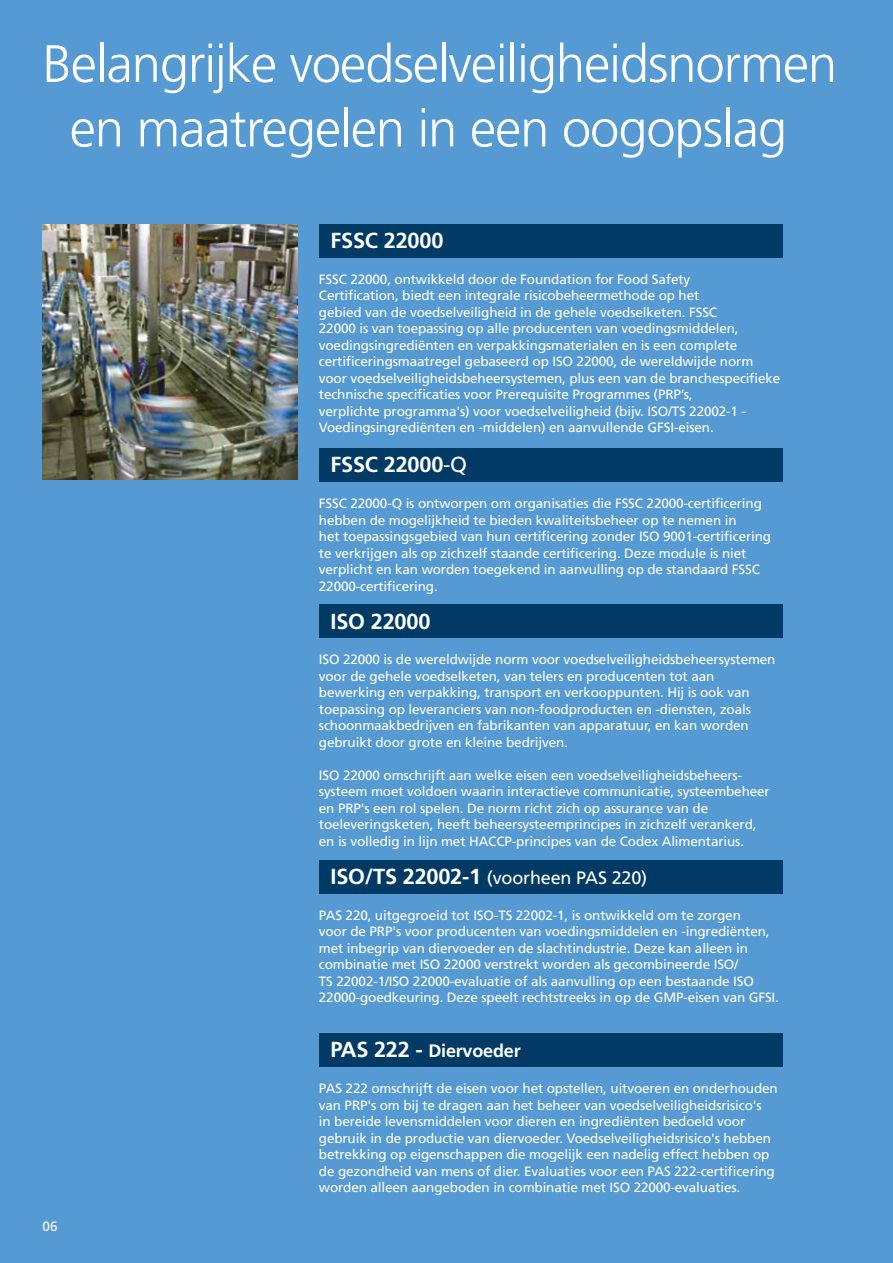
<style>
.page{position:relative;width:893px;height:1263px;background:#569ad4}
.page>*{position:absolute;margin:0;border:0;box-sizing:border-box;transform-origin:0 0}
.t1{font:300 52.5px/64.5px "Frutiger LT Pro";letter-spacing:-.02em;color:#fff;text-align:center}
.t2{font:700 21.75px "Frutiger LT Pro";letter-spacing:-.01em;color:#fff}
.t3{font:18px "Frutiger LT Pro";letter-spacing:-.01em;color:#fff}
.t4{font:700 18px "Frutiger LT Pro";letter-spacing:-.01em;color:#fff}
.t5{font:13.5px/16.5px "Frutiger LT Pro";letter-spacing:-.01em;color:#fff}
.s1{font-weight:400}
.s2{font-weight:700;font-size:21.75px}
.s3{font-size:21.75px}
</style>
<div class="page">
<div style="left:319px;top:224px;width:463px;height:33px;background:#003a65"></div>
<div style="left:319px;top:448px;width:463px;height:33px;background:#003a65"></div>
<div style="left:319px;top:605px;width:463px;height:33px;background:#003a65"></div>
<div style="left:319px;top:860px;width:463px;height:33px;background:#003a65"></div>
<div style="left:319px;top:1033px;width:463px;height:33px;background:#003a65"></div>
<img style="left:43px;top:224px;width:255px;height:255px">
<h1 class="t1" style="left:43px;top:32px;width:796px">Belangrijke voedselveiligheidsnormen en maatregelen in een oogopslag</h1>
<p class="t5" style="left:43px;top:1218px;width:17px">06</p>
<h2 class="t2" style="left:331px;top:227px;width:114px">FSSC 22000</h2>
<p class="t5" style="left:319px;top:271px;width:463px">FSSC 22000, ontwikkeld door de Foundation for Food Safety<br>Certification, biedt een integrale risicobeheermethode op het<br>gebied van de voedselveiligheid in de gehele voedselketen. FSSC<br>22000 is van toepassing op alle producenten van voedingsmiddelen, voedingsingrediënten en verpakkingsmaterialen en is een complete certificeringsmaatregel gebaseerd op ISO 22000, de wereldwijde norm voor voedselveiligheidsbeheersystemen, plus een van de branchespecifieke technische specificaties voor Prerequisite Programmes (PRP’s,<br>verplichte programma's) voor voedselveiligheid (bijv. ISO/TS 22002-1 - Voedingsingrediënten en -middelen) en aanvullende GFSI-eisen.</p>
<h2 class="t2" style="left:331px;top:452px;width:138px">FSSC 22000<span class="s1">-Q</span></h2>
<p class="t5" style="left:319px;top:495px;width:454px">FSSC 22000-Q is ontworpen om organisaties die FSSC 22000-certificering hebben de mogelijkheid te bieden kwaliteitsbeheer op te nemen in<br>het toepassingsgebied van hun certificering zonder ISO 9001-certificering te verkrijgen als op zichzelf staande certificering. Deze module is niet verplicht en kan worden toegekend in aanvulling op de standaard FSSC 22000-certificering.</p>
<h2 class="t2" style="left:331px;top:608px;width:101px">ISO 22000</h2>
<p class="t5" style="left:319px;top:651px;width:458px">ISO 22000 is de wereldwijde norm voor voedselveiligheidsbeheersystemen voor de gehele voedselketen, van telers en producenten tot aan bewerking en verpakking, transport en verkooppunten. Hij is ook van toepassing op leveranciers van non-foodproducten en -diensten, zoals schoonmaakbedrijven en fabrikanten van apparatuur, en kan worden gebruikt door grote en kleine bedrijven.</p>
<p class="t5" style="left:319px;top:767px;width:452px">ISO 22000 omschrijft aan welke eisen een voedselveiligheidsbeheers&shy;systeem moet voldoen waarin interactieve communicatie, systeembeheer en PRP's een rol spelen. De norm richt zich op assurance van de toeleveringsketen, heeft beheersysteemprincipes in zichzelf verankerd, en is volledig in lijn met HACCP-principes van de Codex Alimentarius.</p>
<h3 class="t3" style="left:331px;top:867px;width:318px"><span class="s2">ISO/TS 22002-1</span> (voorheen PAS 220)</h3>
<p class="t5" style="left:319px;top:907px;width:462px">PAS 220, uitgegroeid tot ISO-TS 22002-1, is ontwikkeld om te zorgen<br>voor de PRP's voor producenten van voedingsmiddelen en -ingrediënten, met inbegrip van diervoeder en de slachtindustrie. Deze kan alleen in combinatie met ISO 22000 verstrekt worden als gecombineerde ISO/<br>TS 22002-1/ISO 22000-evaluatie of als aanvulling op een bestaande ISO 22000-goedkeuring. Deze speelt rechtstreeks in op de GMP-eisen van GFSI.</p>
<h3 class="t4" style="left:331px;top:1040px;width:192px"><span class="s3">PAS 222 -</span> Diervoeder</h3>
<p class="t5" style="left:319px;top:1080px;width:460px">PAS 222 omschrijft de eisen voor het opstellen, uitvoeren en onderhouden van PRP's om bij te dragen aan het beheer van voedselveiligheidsrisico's<br>in bereide levensmiddelen voor dieren en ingrediënten bedoeld voor gebruik in de productie van diervoeder. Voedselveiligheidsrisico's hebben betrekking op eigenschappen die mogelijk een nadelig effect hebben op de gezondheid van mens of dier. Evaluaties voor een PAS 222-certificering worden alleen aangeboden in combinatie met ISO 22000-evaluaties.</p>
</div>
